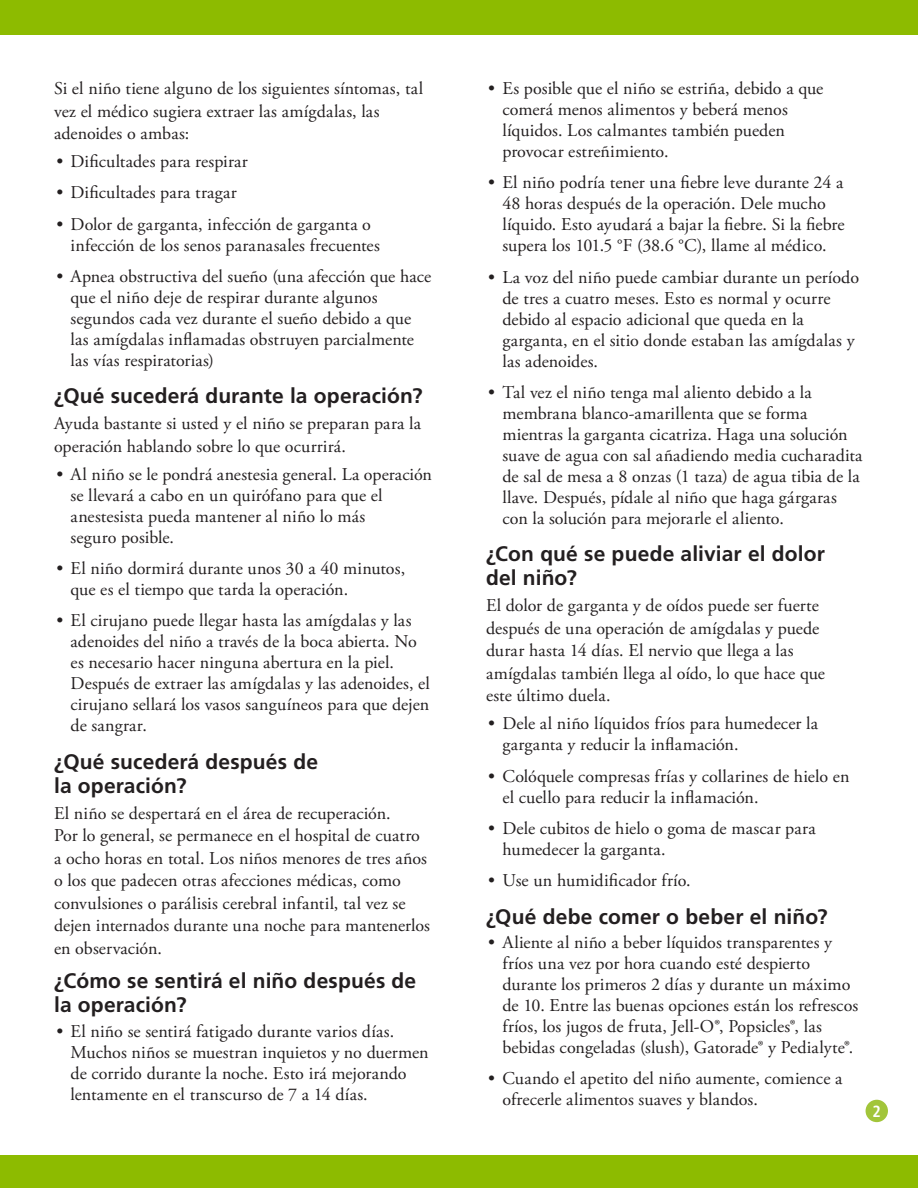
<style>
.page{position:relative;width:918px;height:1188px;background:#fff}
.page>*{position:absolute;margin:0;border:0;box-sizing:border-box;transform-origin:0 0}
.Level_1__h2{font:700 21px/24px "Frutiger LT Std";letter-spacing:.005em;color:#231f20}
.Main__p{font:18px/21px "Adobe Garamond Pro";letter-spacing:.005em;color:#231f20}
.Page_number{font:700 condensed 16.2px "Frutiger LT Std";color:#fff}
</style>
<div class="page">
<div style="left:0;top:0;width:918px;height:35px;background:#8dbb00"></div>
<div style="left:866px;top:1100px;width:22px;height:22px;background:#a2c53a;border-radius:50%"></div>
<div style="left:0;top:1156px;width:918px;height:32px;background:#8dbb00"></div>
<p class="Main__p" style="left:54px;top:78px;width:371px;line-height:22.5px">Si el niño tiene alguno de los siguientes síntomas, tal vez el médico sugiera extraer las amígdalas, las adenoides o ambas:</p>
<p class="Main__p" style="left:56px;top:152px;width:193px">• Dificultades para respirar</p>
<p class="Main__p" style="left:56px;top:183px;width:182px">• Dificultades para tragar</p>
<p class="Main__p" style="left:71px;top:214px;width:311px;text-indent:-14px">• Dolor de garganta, infección de garganta o infección de los senos paranasales frecuentes</p>
<p class="Main__p" style="left:71px;top:266px;width:362px;text-indent:-14px">• Apnea obstructiva del sueño (una afección que hace que el niño deje de respirar durante algunos segundos cada vez durante el sueño debido a que las amígdalas inflamadas obstruyen parcialmente las vías respiratorias)</p>
<p class="Level_1__h2" style="left:54px;top:384px;width:370px">¿Qué sucederá durante la operación?</p>
<p class="Main__p" style="left:54px;top:413px;width:368px;line-height:22.5px">Ayuda bastante si usted y el niño se preparan para la operación hablando sobre lo que ocurrirá.</p>
<p class="Main__p" style="left:71px;top:464px;width:363px;text-indent:-14px">• Al niño se le pondrá anestesia general. La operación se llevará a cabo en un quirófano para que el anestesista pueda mantener al niño lo más<br>seguro posible.</p>
<p class="Main__p" style="left:71px;top:559px;width:336px;text-indent:-14px">• El niño dormirá durante unos 30 a 40 minutos, que es el tiempo que tarda la operación.</p>
<p class="Main__p" style="left:71px;top:611px;width:361px;text-indent:-14px">• El cirujano puede llegar hasta las amígdalas y las adenoides del niño a través de la boca abierta. No es necesario hacer ninguna abertura en la piel.<br>Después de extraer las amígdalas y las adenoides, el cirujano sellará los vasos sanguíneos para que dejen de sangrar.</p>
<p class="Level_1__h2" style="left:54px;top:750px;width:266px">¿Qué sucederá después de la operación?</p>
<p class="Main__p" style="left:54px;top:803px;width:377px;line-height:22.5px">El niño se despertará en el área de recuperación.<br>Por lo general, se permanece en el hospital de cuatro a ocho horas en total. Los niños menores de tres años o los que padecen otras afecciones médicas, como convulsiones o parálisis cerebral infantil, tal vez se dejen internados durante una noche para mantenerlos en observación.</p>
<p class="Level_1__h2" style="left:54px;top:969px;width:364px">¿Cómo se sentirá el niño después de la operación?</p>
<p class="Main__p" style="left:71px;top:1021px;width:360px;text-indent:-14px">• El niño se sentirá fatigado durante varios días.<br>Muchos niños se muestran inquietos y no duermen de corrido durante la noche. Esto irá mejorando lentamente en el transcurso de 7 a 14 días.</p>
<p class="Main__p" style="left:502px;top:78px;width:322px;text-indent:-14px">• Es posible que el niño se estriña, debido a que comerá menos alimentos y beberá menos líquidos. Los calmantes también pueden provocar estreñimiento.</p>
<p class="Main__p" style="left:502px;top:173px;width:344px;text-indent:-14px">• El niño podría tener una fiebre leve durante 24 a 48 horas después de la operación. Dele mucho líquido. Esto ayudará a bajar la fiebre. Si la fiebre supera los 101.5 °F (38.6 °C), llame al médico.</p>
<p class="Main__p" style="left:502px;top:267px;width:358px;text-indent:-14px">• La voz del niño puede cambiar durante un período de tres a cuatro meses. Esto es normal y ocurre debido al espacio adicional que queda en la garganta, en el sitio donde estaban las amígdalas y las adenoides.</p>
<p class="Main__p" style="left:502px;top:382px;width:362px;text-indent:-14px">• Tal vez el niño tenga mal aliento debido a la membrana blanco-amarillenta que se forma mientras la garganta cicatriza. Haga una solución suave de agua con sal añadiendo media cucharadita de sal de mesa a 8 onzas (1 taza) de agua tibia de la llave. Después, pídale al niño que haga gárgaras con la solución para mejorarle el aliento.</p>
<p class="Level_1__h2" style="left:486px;top:542px;width:340px">¿Con qué se puede aliviar el dolor del niño?</p>
<p class="Main__p" style="left:486px;top:595px;width:341px;line-height:22.5px">El dolor de garganta y de oídos puede ser fuerte después de una operación de amígdalas y puede durar hasta 14 días. El nervio que llega a las amígdalas también llega al oído, lo que hace que este último duela.</p>
<p class="Main__p" style="left:502px;top:714px;width:317px;text-indent:-14px">• Dele al niño líquidos fríos para humedecer la garganta y reducir la inflamación.</p>
<p class="Main__p" style="left:502px;top:766px;width:348px;text-indent:-14px">• Colóquele compresas frías y collarines de hielo en el cuello para reducir la inflamación.</p>
<p class="Main__p" style="left:502px;top:818px;width:315px;text-indent:-14px">• Dele cubitos de hielo o goma de mascar para humedecer la garganta.</p>
<p class="Main__p" style="left:488px;top:871px;width:204px">• Use un humidificador frío.</p>
<p class="Level_1__h2" style="left:486px;top:904px;width:343px">¿Qué debe comer o beber el niño?</p>
<p class="Main__p" style="left:502px;top:933px;width:357px;text-indent:-14px">• Aliente al niño a beber líquidos transparentes y fríos una vez por hora cuando esté despierto durante los primeros 2 días y durante un máximo de 10. Entre las buenas opciones están los refrescos fríos, los jugos de fruta, Jell-O®, Popsicles®, las bebidas congeladas (slush), Gatorade® y Pedialyte®.</p>
<p class="Main__p" style="left:502px;top:1069px;width:341px;text-indent:-14px">• Cuando el apetito del niño aumente, comience a ofrecerle alimentos suaves y blandos.</p>
<p class="Page_number" style="left:873px;top:1101px;width:10px">2</p>
</div>
